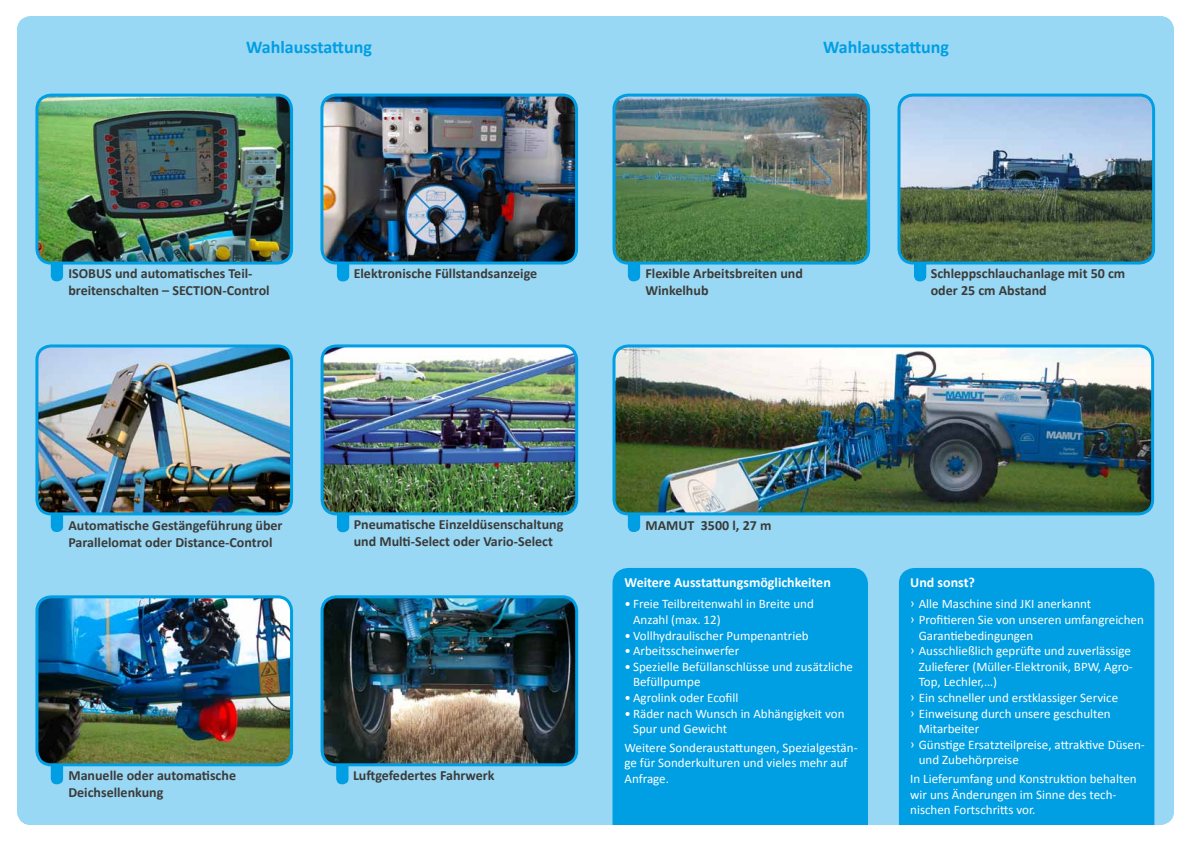
<style>
.page{position:relative;width:1191px;height:842px;background:#fff}
.page>*{position:absolute;margin:0;border:0;box-sizing:border-box;transform-origin:0 0}
.t1{font:700 18px "Calibri";color:#009ee3}
.t2{font:700 14px/16.8px "Calibri";color:#3b3b3a}
.t3{font:700 14px "Calibri";color:#fff}
.t4{font:13px/15.6px "Calibri";color:#fff}
</style>
<div class="page">
<div style="left:17px;top:16px;width:1157px;height:809px;background:#99d8f4;border-radius:14px"></div>
<div style="left:612px;top:568px;width:256px;height:257px;background:#009ee3"></div>
<div style="left:899px;top:568px;width:255px;height:257px;background:#009ee3"></div>
<div style="left:51px;top:507px;width:12px;height:25px;background:#009ee3;border-radius:6px"></div>
<div style="left:51px;top:759px;width:12px;height:25px;background:#009ee3;border-radius:6px"></div>
<div style="left:51px;top:257px;width:12px;height:24px;background:#009ee3;border-radius:6px"></div>
<div style="left:336px;top:759px;width:12px;height:25px;background:#009ee3;border-radius:6px"></div>
<div style="left:337px;top:507px;width:12px;height:25px;background:#009ee3;border-radius:6px"></div>
<div style="left:337px;top:257px;width:12px;height:24px;background:#009ee3;border-radius:6px"></div>
<div style="left:914px;top:257px;width:12px;height:24px;background:#009ee3;border-radius:6px"></div>
<div style="left:628px;top:257px;width:12px;height:24px;background:#009ee3;border-radius:6px"></div>
<div style="left:628px;top:507px;width:12px;height:25px;background:#009ee3;border-radius:6px"></div>
<img style="left:616px;top:348px;width:536px;height:166px">
<div style="left:612px;top:344px;width:542px;height:171px;border:3px solid #009ee3;border-radius:14px"></div>
<img style="left:324px;top:599px;width:252px;height:166px">
<div style="left:320px;top:595px;width:258px;height:171px;border:3px solid #009ee3;border-radius:14px"></div>
<img style="left:39px;top:599px;width:251px;height:166px">
<div style="left:35px;top:595px;width:258px;height:171px;border:3px solid #009ee3;border-radius:14px"></div>
<img style="left:39px;top:348px;width:252px;height:166px">
<div style="left:35px;top:344px;width:258px;height:171px;border:3px solid #009ee3;border-radius:14px"></div>
<img style="left:324px;top:348px;width:252px;height:166px">
<div style="left:320px;top:344px;width:258px;height:171px;border:3px solid #009ee3;border-radius:14px"></div>
<img style="left:324px;top:95px;width:252px;height:168px">
<div style="left:320px;top:94px;width:258px;height:170px;border:3px solid #009ee3;border-radius:14px"></div>
<img style="left:39px;top:95px;width:251px;height:166px">
<div style="left:35px;top:94px;width:258px;height:171px;border:3px solid #009ee3;border-radius:14px"></div>
<img style="left:901px;top:95px;width:252px;height:168px">
<div style="left:897px;top:94px;width:258px;height:170px;border:3px solid #009ee3;border-radius:14px"></div>
<img style="left:616px;top:95px;width:252px;height:166px">
<div style="left:612px;top:94px;width:258px;height:171px;border:3px solid #009ee3;border-radius:14px"></div>
<h1 class="t1" style="left:246px;top:36px;width:127px">Wahlausstattung</h1>
<p class="t2" style="left:68px;top:264px;width:185px">ISOBUS und automatisches Teil-</p>
<p class="t2" style="left:354px;top:265px;width:185px">Elektronische Füllstandsanzeige</p>
<p class="t2" style="left:68px;top:281px;width:203px">breitenschalten – SECTION-Control</p>
<h1 class="t1" style="left:823px;top:36px;width:127px">Wahlausstattung</h1>
<p class="t2" style="left:645px;top:264px;width:159px">Flexible Arbeitsbreiten und<br>Winkelhub</p>
<p class="t2" style="left:930px;top:265px;width:196px">Schleppschlauchanlage mit 50 cm oder 25 cm Abstand</p>
<p class="t2" style="left:68px;top:516px;width:216px">Automatische Gestängeführung über<br>Parallelomat oder Distance-Control</p>
<p class="t2" style="left:354px;top:515px;width:211px">Pneumatische Einzeldüsenschaltung und Multi-Select oder Vario-Select</p>
<p class="t2" style="left:68px;top:766px;width:169px">Manuelle oder automatische</p>
<p class="t2" style="left:353px;top:766px;width:143px">Luftgefedertes Fahrwerk</p>
<p class="t2" style="left:68px;top:783px;width:96px">Deichsellenkung</p>
<p class="t2" style="left:645px;top:516px;width:127px">MAMUT 3500 l, 27 m</p>
<p class="t3" style="left:624px;top:574px;width:208px">Weitere Ausstattungsmöglichkeiten</p>
<p class="t4" style="left:633px;top:596px;width:182px;text-indent:-9px">• Freie Teilbreitenwahl in Breite und<br>Anzahl (max. 12)</p>
<p class="t4" style="left:624px;top:627px;width:186px">• Vollhydraulischer Pumpenantrieb</p>
<p class="t4" style="left:624px;top:642px;width:116px">• Arbeitsscheinwerfer</p>
<p class="t4" style="left:633px;top:658px;width:221px;text-indent:-9px">• Spezielle Befüllanschlüsse und zusätzliche<br>Befüllpumpe</p>
<p class="t4" style="left:624px;top:689px;width:115px">• Agrolink oder Ecofill</p>
<p class="t4" style="left:633px;top:705px;width:213px;text-indent:-9px">• Räder nach Wunsch in Abhängigkeit von<br>Spur und Gewicht</p>
<p class="t4" style="left:624px;top:739px;width:235px">Weitere Sonderaustattungen, Spezialgestän&shy;ge für Sonderkulturen und vieles mehr auf<br>Anfrage.</p>
<p class="t3" style="left:910px;top:574px;width:66px">Und sonst?</p>
<p class="t4" style="left:910px;top:596px;width:183px">ͧ Alle Maschine sind JKI anerkannt</p>
<p class="t4" style="left:910px;top:611px;width:235px">ͧ Profitieren Sie von unseren umfangreichen</p>
<p class="t4" style="left:918px;top:627px;width:116px">Garantiebedingungen</p>
<p class="t4" style="left:910px;top:642px;width:222px">ͧ Ausschließlich geprüfte und zuverlässige</p>
<p class="t4" style="left:918px;top:658px;width:216px">Zulieferer (Müller-Elektronik, BPW, Agro-</p>
<p class="t4" style="left:918px;top:674px;width:80px">Top, Lechler,…)</p>
<p class="t4" style="left:910px;top:689px;width:209px">ͧ Ein schneller und erstklassiger Service</p>
<p class="t4" style="left:910px;top:705px;width:202px">ͧ Einweisung durch unsere geschulten</p>
<p class="t4" style="left:918px;top:720px;width:62px">Mitarbeiter</p>
<p class="t4" style="left:910px;top:736px;width:236px">ͧ Günstige Ersatzteilpreise, attraktive Düsen-</p>
<p class="t4" style="left:918px;top:752px;width:102px">und Zubehörpreise</p>
<p class="t4" style="left:910px;top:770px;width:228px">In Lieferumfang und Konstruktion behalten wir uns Änderungen im Sinne des tech&shy;nischen Fortschritts vor.</p>
</div>
